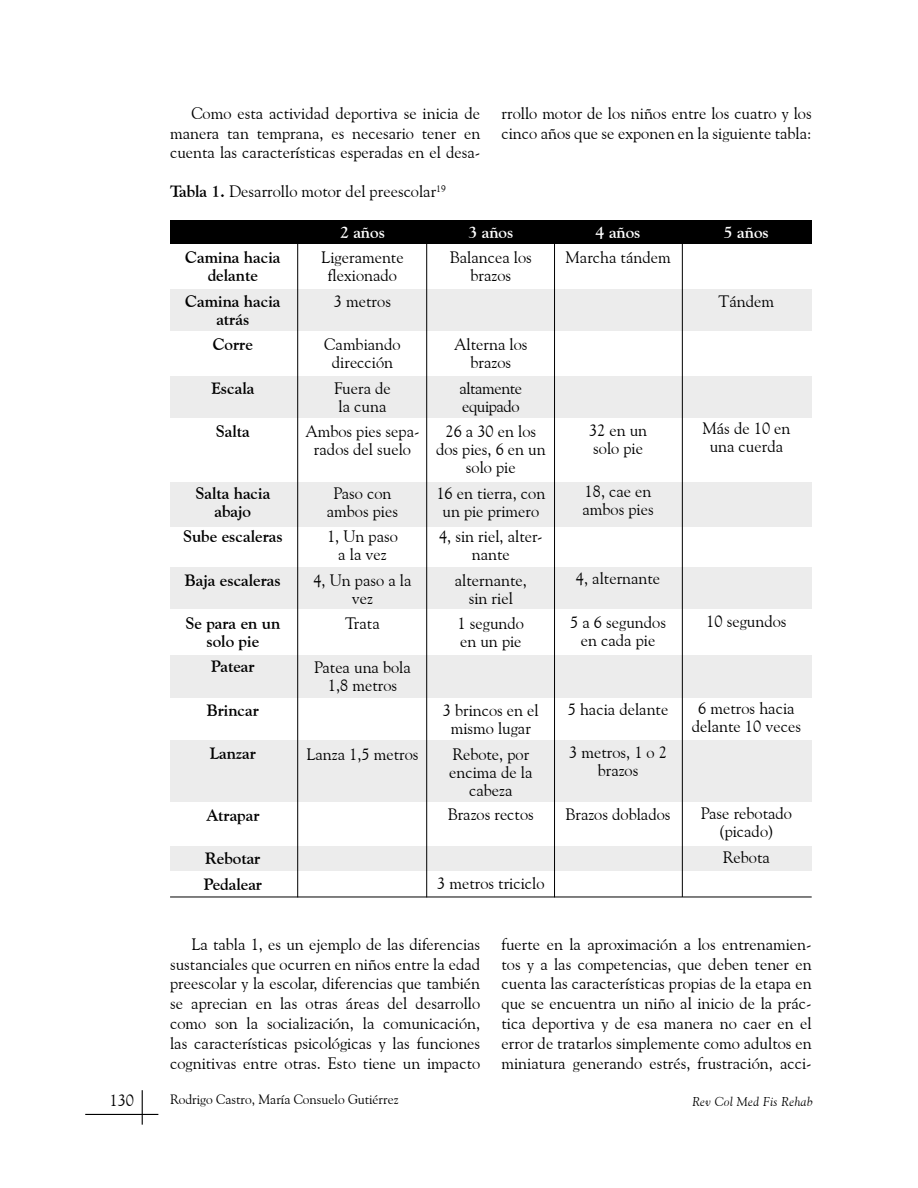
<style>
.page{position:relative;width:918px;height:1188px;background:#fff}
.page>*{position:absolute;margin:0;border:0;box-sizing:border-box;transform-origin:0 0}
.t1{font:16.5px/18px "Goudy Old Style BT";color:#000;text-align:center}
.t2{font:700 16.5px/18px "Goudy Old Style BT";color:#000;text-align:center}
.t3{font:700 16.5px "Goudy Old Style BT";color:#fff}
.t4{font:16.5px/18px "Goudy Old Style BT";letter-spacing:-.025em;color:#000}
.t5{font:13.5px "Goudy Old Style BT";color:#000}
.t6{font:italic 12.75px "Goudy Old Style BT";letter-spacing:.03em;color:#000}
.s1{font-weight:700}
</style>
<div class="page">
<hr style="left:142px;top:1090px;width:1px;height:35px;background:#000">
<hr style="left:85px;top:1114px;width:73px;height:1px;background:#000">
<div style="left:170px;top:289px;width:642px;height:42px;background:#ececec"></div>
<div style="left:170px;top:376px;width:642px;height:42px;background:#ececec"></div>
<div style="left:170px;top:482px;width:642px;height:45px;background:#ececec"></div>
<div style="left:170px;top:567px;width:642px;height:42px;background:#ececec"></div>
<div style="left:170px;top:655px;width:642px;height:42px;background:#ececec"></div>
<div style="left:170px;top:846px;width:642px;height:25px;background:#ececec"></div>
<div style="left:170px;top:741px;width:642px;height:61px;background:#ececec"></div>
<div style="left:170px;top:220px;width:642px;height:24px;background:#000"></div>
<hr style="left:297px;top:244px;width:1px;height:653px;background:#000">
<hr style="left:426px;top:244px;width:1px;height:653px;background:#000">
<hr style="left:554px;top:244px;width:1px;height:653px;background:#000">
<hr style="left:682px;top:244px;width:1px;height:653px;background:#000">
<hr style="left:170px;top:897px;width:642px;height:1px;background:#000">
<p class="t1" style="left:170px;top:103px;width:312px;line-height:19.8px;text-align:justify;text-indent:21px">Como esta actividad deportiva se inicia de manera tan temprana, es necesario tener en cuenta las características esperadas en el desa-</p>
<p class="t1" style="left:170px;top:182px;width:277px"><span class="s1">Tabla 1.</span> Desarrollo motor del preescolar<sup>19</sup></p>
<p class="t1" style="left:502px;top:103px;width:312px;line-height:19.8px;text-align:left">rrollo motor de los niños entre los cuatro y los cinco años que se exponen en la siguiente tabla:</p>
<p class="t2" style="left:185px;top:248px;width:97px">Camina hacia delante</p>
<p class="t2" style="left:185px;top:292px;width:97px">Camina hacia atrás</p>
<p class="t2" style="left:213px;top:335px;width:42px">Corre</p>
<p class="t2" style="left:211px;top:379px;width:45px">Escala</p>
<p class="t2" style="left:216px;top:422px;width:35px">Salta</p>
<p class="t2" style="left:195px;top:484px;width:76px">Salta hacia abajo</p>
<p class="t2" style="left:183px;top:527px;width:101px">Sube escaleras</p>
<p class="t2" style="left:185px;top:571px;width:97px">Baja escaleras</p>
<p class="t2" style="left:185px;top:614px;width:97px">Se para en un solo pie</p>
<p class="t2" style="left:211px;top:657px;width:45px">Patear</p>
<p class="t2" style="left:207px;top:701px;width:54px">Brincar</p>
<p class="t2" style="left:210px;top:744px;width:48px">Lanzar</p>
<p class="t2" style="left:206px;top:806px;width:55px">Atrapar</p>
<p class="t2" style="left:204px;top:846px;width:60px;line-height:25.5px;text-align:left">Rebotar<br>Pedalear</p>
<p class="t3" style="left:340px;top:222px;width:47px">2 años</p>
<p class="t1" style="left:321px;top:248px;width:84px">Ligeramente flexionado</p>
<p class="t1" style="left:334px;top:292px;width:59px">3 metros</p>
<p class="t1" style="left:324px;top:335px;width:78px">Cambiando dirección</p>
<p class="t1" style="left:334px;top:379px;width:58px;text-align:left">Fuera de la cuna</p>
<p class="t1" style="left:305px;top:422px;width:116px">Ambos pies sepa&shy;rados del suelo</p>
<p class="t1" style="left:327px;top:484px;width:73px">Paso con ambos pies</p>
<p class="t1" style="left:327px;top:527px;width:72px">1, Un paso a la vez</p>
<p class="t1" style="left:313px;top:571px;width:100px">4, Un paso a la vez</p>
<p class="t1" style="left:345px;top:614px;width:36px">Trata</p>
<p class="t1" style="left:314px;top:658px;width:98px">Patea una bola<br>1,8 metros</p>
<p class="t1" style="left:306px;top:745px;width:114px">Lanza 1,5 metros</p>
<p class="t3" style="left:468px;top:222px;width:47px">3 años</p>
<p class="t1" style="left:450px;top:248px;width:83px">Balancea los brazos</p>
<p class="t1" style="left:454px;top:335px;width:75px">Alterna los brazos</p>
<p class="t4" style="left:459px;top:379px;width:64px">altamente equipado</p>
<p class="t1" style="left:436px;top:422px;width:111px">26 a 30 en los dos pies, 6 en un solo pie</p>
<p class="t1" style="left:436px;top:484px;width:110px">16 en tierra, con un pie primero</p>
<p class="t1" style="left:439px;top:527px;width:105px">4, sin riel, alter&shy;nante</p>
<p class="t1" style="left:455px;top:571px;width:74px">alternante, sin riel</p>
<p class="t1" style="left:458px;top:614px;width:68px;text-align:left">1 segundo en un pie</p>
<p class="t1" style="left:443px;top:701px;width:97px">3 brincos en el mismo lugar</p>
<p class="t1" style="left:449px;top:745px;width:85px">Rebote, por encima de la cabeza</p>
<p class="t1" style="left:448px;top:805px;width:87px">Brazos rectos</p>
<p class="t3" style="left:596px;top:222px;width:47px">4 años</p>
<p class="t1" style="left:565px;top:248px;width:107px">Marcha tándem</p>
<p class="t1" style="left:589px;top:421px;width:60px;text-align:left">32 en un solo pie</p>
<p class="t1" style="left:583px;top:482px;width:73px;text-align:left">18, cae en ambos pies</p>
<p class="t1" style="left:576px;top:569px;width:86px">4, alternante</p>
<p class="t1" style="left:570px;top:613px;width:97px">5 a 6 segundos en cada pie</p>
<p class="t1" style="left:568px;top:700px;width:102px">5 hacia delante</p>
<p class="t1" style="left:569px;top:743px;width:99px">3 metros, 1 o 2 brazos</p>
<p class="t1" style="left:566px;top:805px;width:106px">Brazos doblados</p>
<p class="t1" style="left:437px;top:874px;width:109px">3 metros triciclo</p>
<p class="t3" style="left:724px;top:222px;width:47px">5 años</p>
<p class="t1" style="left:719px;top:292px;width:57px">Tándem</p>
<p class="t1" style="left:702px;top:419px;width:90px">Más de 10 en una cuerda</p>
<p class="t1" style="left:706px;top:612px;width:82px">10 segundos</p>
<p class="t1" style="left:692px;top:699px;width:111px">6 metros hacia delante 10 veces</p>
<p class="t1" style="left:701px;top:804px;width:93px">Pase rebotado (picado)</p>
<p class="t1" style="left:723px;top:848px;width:48px">Rebota</p>
<p class="t1" style="left:170px;top:934px;width:312px;line-height:19.8px;text-align:justify;text-indent:21px">La tabla 1, es un ejemplo de las diferencias sustanciales que ocurren en niños entre la edad preescolar y la escolar, diferencias que también se aprecian en las otras áreas del desarrollo como son la socialización, la comunicación, las características psicológicas y las funciones cognitivas entre otras. Esto tiene un impacto</p>
<p class="t1" style="left:502px;top:934px;width:312px;line-height:19.8px;text-align:justify">fuerte en la aproximación a los entrenamien&shy;tos y a las competencias, que deben tener en cuenta las características propias de la etapa en que se encuentra un niño al inicio de la prác&shy;tica deportiva y de esa manera no caer en el error de tratarlos simplemente como adultos en miniatura generando estrés, frustración, acci-</p>
<p class="t1" style="left:110px;top:1091px;width:26px">130</p>
<p class="t5" style="left:170px;top:1091px;width:230px">Rodrigo Castro, María Consuelo Gutiérrez</p>
<p class="t6" style="left:692px;top:1094px;width:122px">Rev Col Med Fis Rehab</p>
</div>
